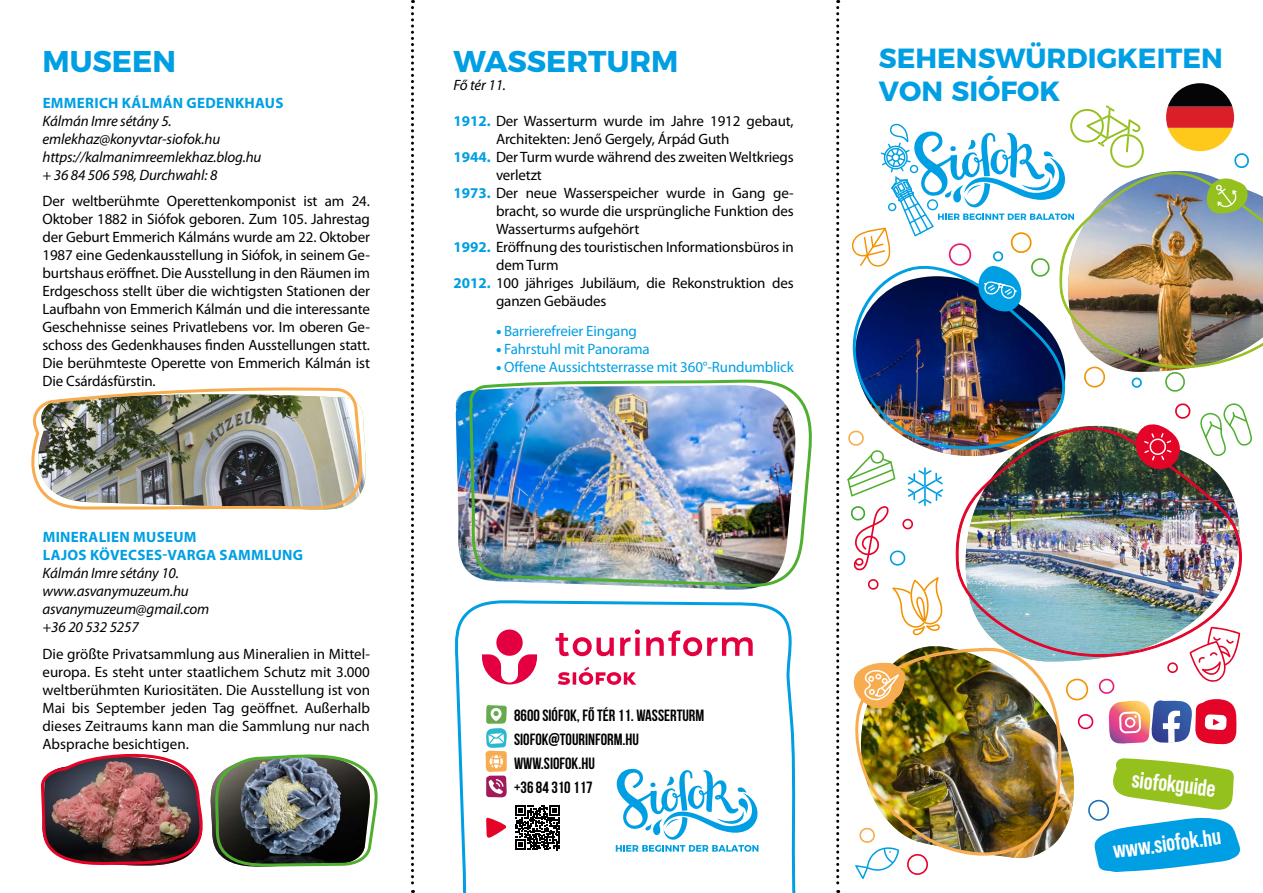
<style>
.page{position:relative;width:1263px;height:893px;background:#fff}
.page>*{position:absolute;margin:0;border:0;box-sizing:border-box;transform-origin:0 0}
.t1{font:700 30px "Montserrat";color:#009fe3}
.t2{font:700 27.75px/33.2px "Montserrat";color:#009fe3}
.t3{font:700 23.7px "Bebas Neue Pro";color:#fff}
.t4{font:16.35px/24px "Bebas Neue";color:#000}
.t5{font:15px/18px "Myriad Pro";letter-spacing:-.01em;color:#000;text-align:justify}
.t6{font:italic 15px/18px "Myriad Pro";letter-spacing:-.01em;color:#000}
.t7{font:15px "Myriad Pro";letter-spacing:-.01em;color:#009fe3}
.t8{font:700 15px/18px "Myriad Pro";letter-spacing:.02em;color:#009fe3}
.s1{font-weight:700;color:#009fe3}
.s2{font-weight:900}
</style>
<div class="page">
<img style="left:956px;top:570px;width:285px;height:65px">
<img style="left:456px;top:391px;width:302px;height:199px">
<img style="left:468px;top:379px;width:344px;height:208px">
<img style="left:41px;top:753px;width:337px;height:114px">
<img style="left:31px;top:387px;width:335px;height:123px">
<svg style="left:455px;top:600px;width:341px;height:293px"></svg>
<svg style="left:486px;top:817px;width:20px;height:22px"></svg>
<img style="left:853px;top:577px;width:387px;height:302px">
<svg style="left:615px;top:766px;width:148px;height:86px"></svg>
<img style="left:847px;top:83px;width:416px;height:487px">
<svg style="left:411px;top:0;width:3px;height:893px"></svg>
<svg style="left:836px;top:0;width:3px;height:893px"></svg>
<h1 class="t1" style="left:43px;top:36px;width:135px">MUSEEN</h1>
<p class="t8" style="left:43px;top:93px;width:242px">EMMERICH KÁLMÁN GEDENKHAUS</p>
<p class="t6" style="left:43px;top:111px;width:220px">Kálmán Imre sétány 5. emlekhaz@konyvtar-siofok.hu https://kalmanimreemlekhaz.blog.hu + 36 84 506 598, Durchwahl: 8</p>
<p class="t5" style="left:43px;top:192px;width:329px">Der weltberühmte Operettenkomponist ist am 24.<br>Oktober 1882 in Siófok geboren. Zum 105. Jahrestag der Geburt Emmerich Kálmáns wurde am 22. Oktober 1987 eine Gedenkausstellung in Siófok, in seinem Ge&shy;burtshaus eröffnet. Die Ausstellung in den Räumen im Erdgeschoss stellt über die wichtigsten Stationen der Laufbahn von Emmerich Kálmán und die interessante Geschehnisse seines Privatlebens vor. Im oberen Ge&shy;schoss des Gedenkhauses finden Ausstellungen statt.<br>Die berühmteste Operette von Emmerich Kálmán ist Die Csárdásfürstin.</p>
<p class="t8" style="left:43px;top:528px;width:262px">MINERALIEN MUSEUM<br>LAJOS KÖVECSES-VARGA SAMMLUNG</p>
<p class="t6" style="left:43px;top:564px;width:168px">Kálmán Imre sétány 10. www.asvanymuzeum.hu asvanymuzeum@gmail.com +36 20 532 5257</p>
<p class="t5" style="left:43px;top:644px;width:329px">Die größte Privatsammlung aus Mineralien in Mittel&shy;europa. Es steht unter staatlichem Schutz mit 3.000 weltberühmten Kuriositäten. Die Ausstellung ist von Mai bis September jeden Tag geöffnet. Außerhalb dieses Zeitraums kann man die Sammlung nur nach Absprache besichtigen.</p>
<h1 class="t1" style="left:453px;top:36px;width:226px">WASSERTURM</h1>
<p class="t6" style="left:453px;top:75px;width:54px">Fő tér 11.</p>
<p class="t5" style="left:453px;top:111px;width:342px"><span class="s1">1912.</span> Der Wasserturm wurde im Jahre 1912 gebaut,</p>
<p class="t5" style="left:496px;top:129px;width:235px">Architekten: Jenő Gergely, Árpád Guth</p>
<p class="t5" style="left:453px;top:147px;width:342px"><span class="s1">1944.</span> Der Turm wurde während des zweiten Weltkriegs</p>
<p class="t5" style="left:496px;top:165px;width:47px">verletzt</p>
<p class="t5" style="left:453px;top:183px;width:342px"><span class="s1">1973.</span> Der neue Wasserspeicher wurde in Gang ge-</p>
<p class="t5" style="left:496px;top:201px;width:299px">bracht, so wurde die ursprüngliche Funktion des</p>
<p class="t5" style="left:496px;top:219px;width:145px">Wasserturms aufgehört</p>
<p class="t5" style="left:453px;top:237px;width:342px"><span class="s1">1992.</span> Eröffnung des touristischen Informationsbüros in</p>
<p class="t5" style="left:496px;top:255px;width:64px">dem Turm</p>
<p class="t5" style="left:453px;top:273px;width:342px"><span class="s1">2012.</span> 100 jähriges Jubiläum, die Rekonstruktion des</p>
<p class="t5" style="left:496px;top:291px;width:112px">ganzen Gebäudes</p>
<p class="t7" style="left:496px;top:322px;width:142px"><span class="s2">•</span> Barrierefreier Eingang</p>
<p class="t7" style="left:496px;top:340px;width:155px"><span class="s2">•</span> Fahrstuhl mit Panorama</p>
<p class="t7" style="left:496px;top:358px;width:299px"><span class="s2">•</span> Offene Aussichtsterrasse mit 360°-Rundumblick</p>
<p class="t4" style="left:514px;top:703px;width:192px">8600 SIÓFOK, FŐ TÉR 11. WASSERTURM<br>SIOFOK@TOURINFORM.HU<br>WWW.SIOFOK.HU<br>+36 84 310 117</p>
<h2 class="t2" style="left:879px;top:40px;width:345px">SEHENSWÜRDIGKEITEN<br>VON SIÓFOK</h2>
<h3 class="t3" style="left:1134px;top:765px;width:86px;rotate:7deg">siofokguide</h3>
<h3 class="t3" style="left:1111px;top:837px;width:110px;rotate:-8deg">www.siofok.hu</h3>
</div>
